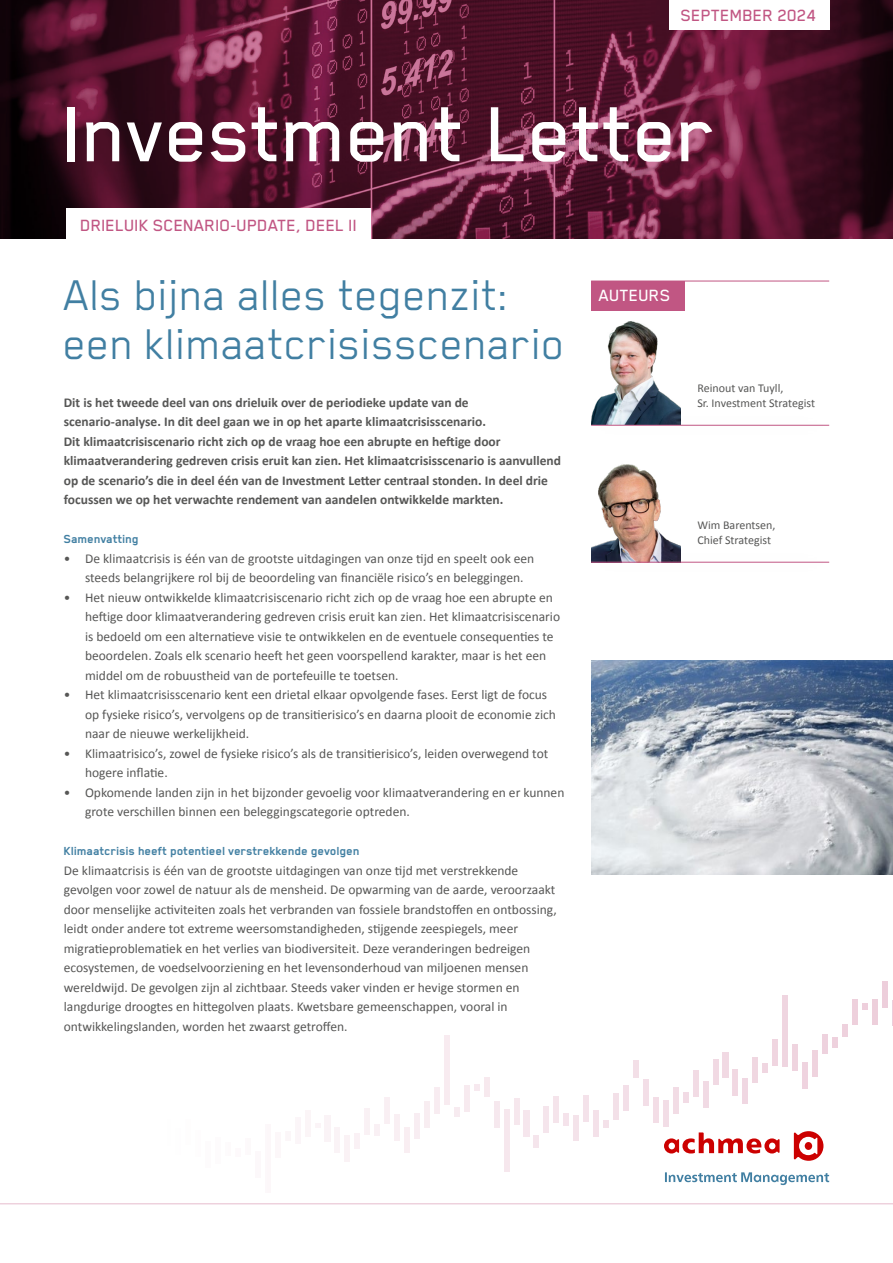
<style>
.page{position:relative;width:893px;height:1263px;background:#fff}
.page>*{position:absolute;margin:0;border:0;box-sizing:border-box;transform-origin:0 0}
.kop{font:500 90px "Blender Pro";color:#fff}
.Kop_blender_28_30{font:49.5px "Blender Pro";color:#417fa2}
.kop-2{font:500 18.75px "Blender Pro";color:#c15683}
.blok_datum_diap{font:500 18.75px "Blender Pro";color:#fff}
.body{font:13.5px/19.5px "Calibri";color:#575756}
.Intro{font:700 13.5px/19.5px "Calibri";color:#575756}
.Subkopje{font:700 13.5px "Blender Pro";color:#417fa2}
.Body_8_10{font:12px "Calibri";color:#575756}
</style>
<div class="page">
<hr style="left:0;top:1203px;width:893px;height:1px;background:#e6bbcd">
<svg style="left:0;top:0;width:893px;height:238px;background:#52162e"></svg>
<svg style="left:665px;top:1172px;width:164px;height:13px"></svg>
<svg style="left:664px;top:1131px;width:159px;height:30px"></svg>
<div style="left:66px;top:208px;width:305px;height:32px;background:#fff"></div>
<div style="left:669px;top:0;width:160px;height:30px;background:#fff"></div>
<div style="left:206px;top:1142px;width:5px;height:25px;background:#fdfbfc"></div>
<div style="left:216px;top:1137px;width:5px;height:26px;background:#fdfbfc"></div>
<div style="left:245px;top:1139px;width:5px;height:15px;background:#fcf9fa"></div>
<div style="left:255px;top:1152px;width:5px;height:26px;background:#fcf8fa"></div>
<div style="left:265px;top:1124px;width:5px;height:68px;background:#fcf7f9"></div>
<div style="left:275px;top:1132px;width:5px;height:26px;background:#fcf7f9"></div>
<div style="left:295px;top:1117px;width:5px;height:26px;background:#fbf5f8"></div>
<div style="left:305px;top:1110px;width:5px;height:26px;background:#fbf5f7"></div>
<svg style="left:316px;top:1123px;width:4px;height:4px"></svg>
<div style="left:325px;top:1115px;width:5px;height:26px;background:#faf3f6"></div>
<div style="left:335px;top:1127px;width:5px;height:26px;background:#faf3f6"></div>
<div style="left:345px;top:1136px;width:5px;height:25px;background:#faf2f5"></div>
<div style="left:355px;top:1134px;width:5px;height:15px;background:#faf1f5"></div>
<div style="left:365px;top:1108px;width:5px;height:26px;background:#f9f1f4"></div>
<svg style="left:375px;top:1124px;width:5px;height:11px"></svg>
<div style="left:385px;top:1098px;width:5px;height:25px;background:#f9eff3"></div>
<div style="left:395px;top:1115px;width:5px;height:25px;background:#f9eff3"></div>
<div style="left:405px;top:1127px;width:5px;height:26px;background:#f9eef2"></div>
<div style="left:414px;top:1113px;width:6px;height:26px;background:#f8edf2"></div>
<div style="left:424px;top:1101px;width:5px;height:26px;background:#f8edf1"></div>
<div style="left:434px;top:1087px;width:5px;height:26px;background:#f8ecf1"></div>
<div style="left:444px;top:1036px;width:5px;height:68px;background:#f8ebf0"></div>
<svg style="left:454px;top:1107px;width:5px;height:10px"></svg>
<div style="left:464px;top:1086px;width:5px;height:25px;background:#f7eaef"></div>
<svg style="left:474px;top:1084px;width:5px;height:7px"></svg>
<div style="left:484px;top:1078px;width:5px;height:18px;background:#f7e9ee"></div>
<div style="left:494px;top:1101px;width:5px;height:26px;background:#f6e8ee"></div>
<div style="left:504px;top:1109px;width:5px;height:63px;background:#f6e7ed"></div>
<div style="left:514px;top:1099px;width:5px;height:26px;background:#f6e7ed"></div>
<div style="left:524px;top:1110px;width:5px;height:26px;background:#f6e6ed"></div>
<svg style="left:534px;top:1136px;width:5px;height:12px"></svg>
<div style="left:544px;top:1106px;width:5px;height:26px;background:#f5e5ec"></div>
<div style="left:554px;top:1097px;width:5px;height:25px;background:#f5e4eb"></div>
<svg style="left:564px;top:1113px;width:5px;height:12px"></svg>
<div style="left:574px;top:1115px;width:5px;height:26px;background:#f4e3ea"></div>
<div style="left:584px;top:1096px;width:5px;height:25px;background:#f4e2ea"></div>
<div style="left:594px;top:1111px;width:5px;height:25px;background:#f4e1e9"></div>
<svg style="left:604px;top:1121px;width:5px;height:6px"></svg>
<div style="left:613px;top:1094px;width:6px;height:26px;background:#f3e0e8"></div>
<div style="left:623px;top:1085px;width:5px;height:26px;background:#f3dfe8"></div>
<div style="left:633px;top:1061px;width:5px;height:17px;background:#f3dfe7"></div>
<div style="left:643px;top:1080px;width:5px;height:25px;background:#f3dee7"></div>
<div style="left:653px;top:1097px;width:5px;height:26px;background:#f3dde6"></div>
<div style="left:663px;top:1101px;width:5px;height:25px;background:#f2dde6"></div>
<div style="left:673px;top:1087px;width:5px;height:26px;background:#f2dce5"></div>
<svg style="left:683px;top:1093px;width:5px;height:9px"></svg>
<div style="left:693px;top:1070px;width:5px;height:26px;background:#f2dbe4"></div>
<div style="left:703px;top:1082px;width:5px;height:25px;background:#f1dae4"></div>
<div style="left:713px;top:1059px;width:5px;height:26px;background:#f1d9e3"></div>
<div style="left:723px;top:1052px;width:5px;height:26px;background:#f1d9e3"></div>
<div style="left:733px;top:1069px;width:5px;height:26px;background:#f1d8e2"></div>
<div style="left:743px;top:1078px;width:5px;height:26px;background:#f0d7e2"></div>
<div style="left:753px;top:1057px;width:5px;height:26px;background:#f0d7e1"></div>
<svg style="left:763px;top:1063px;width:5px;height:9px"></svg>
<div style="left:773px;top:1039px;width:5px;height:26px;background:#f0d5e0"></div>
<div style="left:783px;top:996px;width:5px;height:70px;background:#efd5e0"></div>
<div style="left:793px;top:1044px;width:5px;height:26px;background:#efd4df"></div>
<div style="left:802px;top:1063px;width:6px;height:26px;background:#efd3df"></div>
<div style="left:812px;top:1050px;width:5px;height:26px;background:#efd3de"></div>
<div style="left:822px;top:1034px;width:5px;height:19px;background:#eed2de"></div>
<svg style="left:832px;top:1025px;width:15px;height:22px"></svg>
<div style="left:852px;top:999px;width:5px;height:26px;background:#eed0dc"></div>
<svg style="left:862px;top:1003px;width:5px;height:7px"></svg>
<div style="left:872px;top:999px;width:5px;height:26px;background:#edcfdb"></div>
<div style="left:882px;top:981px;width:5px;height:26px;background:#edcedb"></div>
<svg style="left:892px;top:1000px;width:1px;height:26px"></svg>
<img style="left:591px;top:660px;width:302px;height:215px">
<img style="left:601px;top:321px;width:67px;height:76px">
<img style="left:598px;top:464px;width:63px;height:70px">
<div style="left:591px;top:281px;width:94px;height:29px;background:#c15683"></div>
<hr style="left:591px;top:281px;width:238px;height:1px;background:#c15683">
<div style="left:572px;top:534px;width:276px;height:57px;background:#575756;opacity:.25"></div>
<hr style="left:591px;top:562px;width:238px;height:1px;background:#c15683">
<div style="left:572px;top:397px;width:276px;height:57px;background:#575756;opacity:.25"></div>
<hr style="left:591px;top:425px;width:238px;height:1px;background:#c15683">
<p class="kop-2" style="left:681px;top:6px;width:137px">SEPTEMBER 2024</p>
<p class="kop" style="left:64px;top:86px;width:654px">Investment Letter</p>
<p class="kop-2" style="left:80px;top:215px;width:278px">DRIELUIK SCENARIO-UPDATE, DEEL II</p>
<p class="Kop_blender_28_30" style="left:64px;top:268px;width:447px">Als bijna alles tegenzit:</p>
<p class="blok_datum_diap" style="left:599px;top:285px;width:73px">AUTEURS</p>
<p class="Kop_blender_28_30" style="left:64px;top:317px;width:503px">een klimaatcrisisscenario</p>
<p class="Intro" style="left:64px;top:392px;width:499px">Dit is het tweede deel van ons drieluik over de periodieke update van de scenario-analyse. In dit deel gaan we in op het aparte klimaatcrisisscenario.<br>Dit klimaatcrisiscenario richt zich op de vraag hoe een abrupte en heftige door klimaatverandering gedreven crisis eruit kan zien. Het klimaatcrisisscenario is aanvullend op de scenario’s die in deel één van de Investment Letter centraal stonden. In deel drie focussen we op het verwachte rendement van aandelen ontwikkelde markten.</p>
<p class="Subkopje" style="left:64px;top:532px;width:77px">Samenvatting</p>
<p class="body" style="left:85px;top:548px;width:451px;text-indent:-21px">• De klimaatcrisis is één van de grootste uitdagingen van onze tijd en speelt ook een steeds belangrijkere rol bij de beoordeling van financiële risico’s en beleggingen.</p>
<p class="body" style="left:85px;top:587px;width:477px;text-indent:-21px">• Het nieuw ontwikkelde klimaatcrisiscenario richt zich op de vraag hoe een abrupte en heftige door klimaatverandering gedreven crisis eruit kan zien. Het klimaatcrisiscenario is bedoeld om een alternatieve visie te ontwikkelen en de eventuele consequenties te beoordelen. Zoals elk scenario heeft het geen voorspellend karakter, maar is het een middel om de robuustheid van de portefeuille te toetsen.</p>
<p class="body" style="left:85px;top:685px;width:472px;text-indent:-21px">• Het klimaatcrisisscenario kent een drietal elkaar opvolgende fases. Eerst ligt de focus op fysieke risico’s, vervolgens op de transitierisico’s en daarna plooit de economie zich naar de nieuwe werkelijkheid.</p>
<p class="body" style="left:85px;top:743px;width:465px;text-indent:-21px">• Klimaatrisico’s, zowel de fysieke risico’s als de transitierisico’s, leiden overwegend tot hogere inflatie.</p>
<p class="body" style="left:85px;top:782px;width:481px;text-indent:-21px">• Opkomende landen zijn in het bijzonder gevoelig voor klimaatverandering en er kunnen grote verschillen binnen een beleggingscategorie optreden.</p>
<p class="Subkopje" style="left:64px;top:844px;width:298px">Klimaatcrisis heeft potentieel verstrekkende gevolgen</p>
<p class="body" style="left:64px;top:860px;width:494px">De klimaatcrisis is één van de grootste uitdagingen van onze tijd met verstrekkende gevolgen voor zowel de natuur als de mensheid. De opwarming van de aarde, veroorzaakt door menselijke activiteiten zoals het verbranden van fossiele brandstoffen en ontbossing, leidt onder andere tot extreme weersomstandigheden, stijgende zeespiegels, meer migratieproblematiek en het verlies van biodiversiteit. Deze veranderingen bedreigen ecosystemen, de voedselvoorziening en het levensonderhoud van miljoenen mensen wereldwijd. De gevolgen zijn al zichtbaar. Steeds vaker vinden er hevige stormen en langdurige droogtes en hittegolven plaats. Kwetsbare gemeenschappen, vooral in ontwikkelingslanden, worden het zwaarst getroffen.</p>
<p class="Body_8_10" style="left:697px;top:380px;width:88px">Reinout van Tuyll,</p>
<p class="Body_8_10" style="left:697px;top:395px;width:119px">Sr. Investment Strategist</p>
<p class="Body_8_10" style="left:697px;top:518px;width:80px">Wim Barentsen,</p>
<p class="Body_8_10" style="left:697px;top:533px;width:75px">Chief Strategist</p>
</div>
